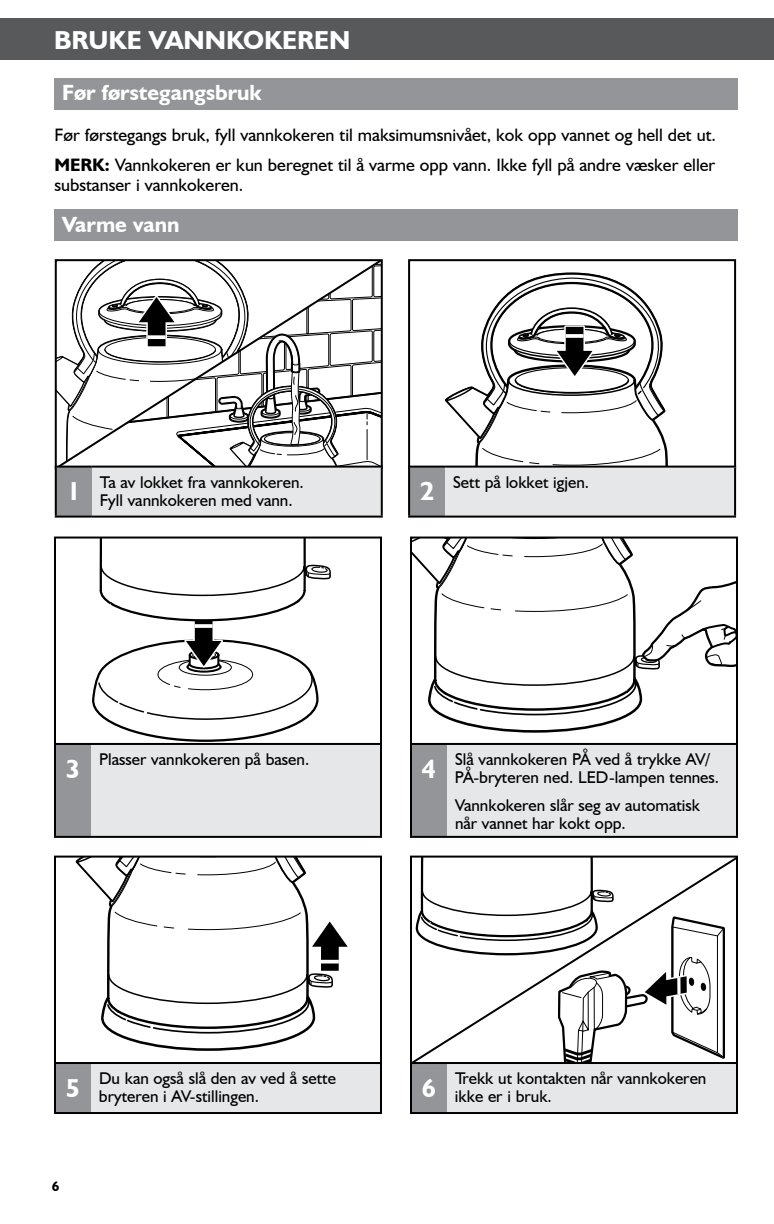
<style>
.page{position:relative;width:774px;height:1224px;background:#fff}
.page>*{position:absolute;margin:0;border:0;box-sizing:border-box;transform-origin:0 0}
.t1{font:700 26px "Humanist 521 BT";color:#fff}
.t2{font:700 22px "Humanist 521 BT";color:#fff}
.t3{font:18px/20px "Humanist 521 BT";color:#000}
.t4{font:700 18px "Humanist 521 BT";color:#000}
.t5{font:17px/18px "Humanist 521 BT";color:#000}
.t6{font:700 14px "Humanist 521 BT";color:#000}
.s1{font-weight:700}
</style>
<div class="page">
<div style="left:0;top:18px;width:774px;height:42px;background:#58595b"></div>
<div style="left:54px;top:78px;width:684px;height:32px;background:#939598"></div>
<div style="left:54px;top:209px;width:684px;height:32px;background:#939598"></div>
<svg style="left:90px;top:540px;width:242px;height:203px"></svg>
<div style="left:54px;top:537px;width:328px;height:210px;border:2px solid #000"></div>
<svg style="left:413px;top:540px;width:322px;height:193px"></svg>
<div style="left:410px;top:537px;width:328px;height:210px;border:2px solid #000"></div>
<div style="left:55px;top:744px;width:36px;height:93px;background:#939598"></div>
<div style="left:91px;top:744px;width:290px;height:93px;background:#e6e7e8"></div>
<hr style="left:54px;top:743px;width:37px;height:2px;background:#000">
<hr style="left:54px;top:745px;width:2px;height:91px;background:#000">
<hr style="left:91px;top:743px;width:291px;height:2px;background:#000">
<hr style="left:380px;top:745px;width:2px;height:91px;background:#000">
<hr style="left:54px;top:836px;width:37px;height:2px;background:#000">
<hr style="left:91px;top:836px;width:291px;height:2px;background:#000">
<div style="left:411px;top:744px;width:36px;height:93px;background:#939598"></div>
<div style="left:447px;top:744px;width:290px;height:93px;background:#e6e7e8"></div>
<hr style="left:410px;top:743px;width:37px;height:2px;background:#000">
<hr style="left:410px;top:745px;width:2px;height:91px;background:#000">
<hr style="left:447px;top:743px;width:291px;height:2px;background:#000">
<hr style="left:736px;top:745px;width:2px;height:91px;background:#000">
<hr style="left:410px;top:836px;width:37px;height:2px;background:#000">
<hr style="left:447px;top:836px;width:291px;height:2px;background:#000">
<svg style="left:58px;top:262px;width:322px;height:204px"></svg>
<svg style="left:148px;top:335px;width:18px;height:4px"></svg>
<div style="left:55px;top:259px;width:328px;height:210px;border:2px solid #000"></div>
<div style="left:56px;top:467px;width:36px;height:50px;background:#939598"></div>
<div style="left:92px;top:467px;width:290px;height:50px;background:#e6e7e8"></div>
<hr style="left:55px;top:466px;width:37px;height:2px;background:#000">
<hr style="left:55px;top:468px;width:2px;height:48px;background:#000">
<hr style="left:92px;top:466px;width:291px;height:2px;background:#000">
<hr style="left:381px;top:468px;width:2px;height:48px;background:#000">
<hr style="left:55px;top:516px;width:37px;height:2px;background:#000">
<hr style="left:92px;top:516px;width:291px;height:2px;background:#000">
<svg style="left:444px;top:272px;width:225px;height:194px"></svg>
<svg style="left:566px;top:334px;width:18px;height:4px"></svg>
<div style="left:408px;top:259px;width:328px;height:210px;border:2px solid #000"></div>
<div style="left:409px;top:467px;width:36px;height:50px;background:#939598"></div>
<div style="left:445px;top:467px;width:290px;height:50px;background:#e6e7e8"></div>
<hr style="left:408px;top:466px;width:37px;height:2px;background:#000">
<hr style="left:408px;top:468px;width:2px;height:48px;background:#000">
<hr style="left:445px;top:466px;width:291px;height:2px;background:#000">
<hr style="left:734px;top:468px;width:2px;height:48px;background:#000">
<hr style="left:408px;top:516px;width:37px;height:2px;background:#000">
<hr style="left:445px;top:516px;width:291px;height:2px;background:#000">
<svg style="left:413px;top:859px;width:322px;height:203px"></svg>
<div style="left:410px;top:856px;width:328px;height:210px;border:2px solid #000"></div>
<svg style="left:75px;top:859px;width:273px;height:192px"></svg>
<div style="left:54px;top:856px;width:328px;height:210px;border:2px solid #000"></div>
<div style="left:411px;top:1063px;width:36px;height:50px;background:#939598"></div>
<div style="left:447px;top:1063px;width:290px;height:50px;background:#e6e7e8"></div>
<hr style="left:410px;top:1062px;width:37px;height:2px;background:#000">
<hr style="left:410px;top:1064px;width:2px;height:48px;background:#000">
<hr style="left:447px;top:1062px;width:291px;height:2px;background:#000">
<hr style="left:736px;top:1064px;width:2px;height:48px;background:#000">
<hr style="left:410px;top:1112px;width:37px;height:2px;background:#000">
<hr style="left:447px;top:1112px;width:291px;height:2px;background:#000">
<div style="left:55px;top:1063px;width:36px;height:50px;background:#939598"></div>
<div style="left:91px;top:1063px;width:290px;height:50px;background:#e6e7e8"></div>
<hr style="left:54px;top:1062px;width:37px;height:2px;background:#000">
<hr style="left:54px;top:1064px;width:2px;height:48px;background:#000">
<hr style="left:91px;top:1062px;width:291px;height:2px;background:#000">
<hr style="left:380px;top:1064px;width:2px;height:48px;background:#000">
<hr style="left:54px;top:1112px;width:37px;height:2px;background:#000">
<hr style="left:91px;top:1112px;width:291px;height:2px;background:#000">
<h1 class="t1" style="left:54px;top:24px;width:298px">Bruke vannkokeren</h1>
<p class="t2" style="left:62px;top:79px;width:201px">Før førstegangsbruk</p>
<p class="t3" style="left:54px;top:125px;width:663px">Før førstegangs bruk, fyll vannkokeren til maksimumsnivået, kok opp vannet og hell det ut.</p>
<p class="t4" style="left:54px;top:154px;width:29px">MERK</p>
<p class="t3" style="left:54px;top:155px;width:663px;text-indent:50px"><span class="s1">:</span> Vannkokeren er kun beregnet til å varme opp vann. Ikke fyll på andre væsker eller substanser i vannkokeren.</p>
<p class="t2" style="left:62px;top:210px;width:119px">Varme vann</p>
<h1 class="t1" style="left:67px;top:475px;width:16px">1</h1>
<p class="t5" style="left:100px;top:472px;width:206px">Ta av lokket fra vannkokeren.<br>Fyll vannkokeren med vann.</p>
<h1 class="t1" style="left:420px;top:475px;width:16px">2</h1>
<p class="t5" style="left:453px;top:472px;width:138px">Sett på lokket igjen.</p>
<h1 class="t1" style="left:66px;top:753px;width:16px">3</h1>
<p class="t5" style="left:99px;top:750px;width:212px">Plasser vannkokeren på basen.</p>
<h1 class="t1" style="left:422px;top:753px;width:16px">4</h1>
<p class="t5" style="left:455px;top:750px;width:266px">Slå vannkokeren PÅ ved å trykke AV/<br>PÅ-bryteren ned. LED-lampen tennes.</p>
<p class="t5" style="left:455px;top:796px;width:247px">Vannkokeren slår seg av automatisk når vannet har kokt opp.</p>
<p class="t5" style="left:99px;top:1069px;width:239px">Du kan også slå den av ved å sette bryteren i AV-stillingen.</p>
<p class="t5" style="left:455px;top:1069px;width:253px">Trekk ut kontakten når vannkokeren</p>
<h1 class="t1" style="left:422px;top:1072px;width:16px">6</h1>
<h1 class="t1" style="left:66px;top:1072px;width:16px">5</h1>
<p class="t5" style="left:455px;top:1087px;width:98px">ikke er i bruk.</p>
<p class="t6" style="left:52px;top:1178px;width:9px">6</p>
</div>
